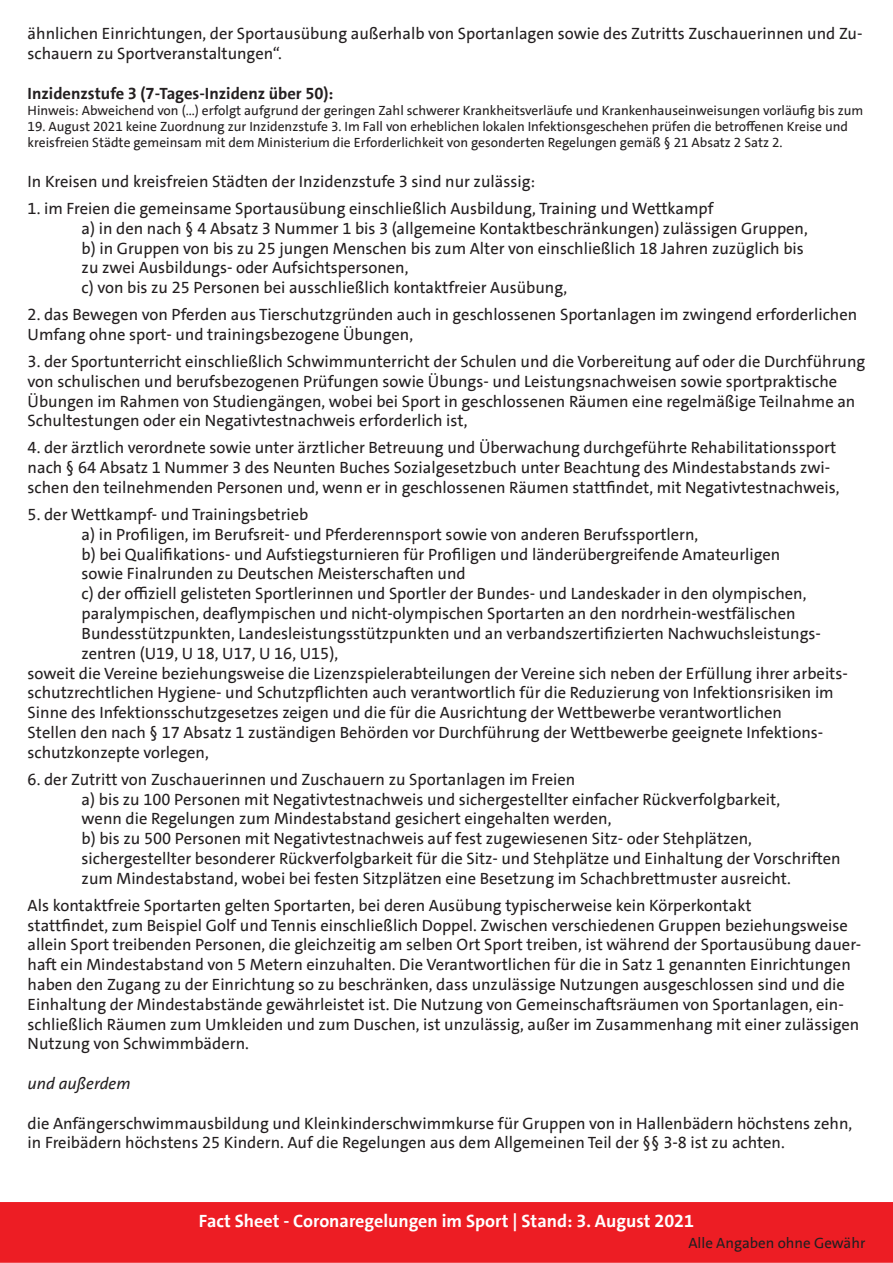
<style>
.page{position:relative;width:893px;height:1263px;background:#fff}
.page>*{position:absolute;margin:0;border:0;box-sizing:border-box;transform-origin:0 0}
.t1{font:700 18px "SPD The Sans";color:#fff}
.t2{font:16.5px/19.8px "SPD The Sans";color:#231f20}
.t3{font:700 16.5px "SPD The Sans";color:#231f20}
.t4{font:italic 16.5px "SPD The Sans";color:#231f20}
.t5{font:15px "SPD The Sans";color:#231f20}
.t6{font:13.5px/16.2px "SPD The Sans";color:#231f20}
</style>
<div class="page">
<div style="left:0;top:1202px;width:893px;height:61px;background:#ed1d24"></div>
<p class="t2" style="left:28px;top:24px;width:836px">ähnlichen Einrichtungen, der Sportausübung außerhalb von Sportanlagen sowie des Zutritts Zuschauerinnen und Zu&shy;schauern zu Sportveranstaltungen“.</p>
<p class="t3" style="left:28px;top:83px;width:307px">Inzidenzstufe 3 (7-Tages-Inzidenz über 50):</p>
<p class="t6" style="left:28px;top:102px;width:837px">Hinweis: Abweichend von (...) erfolgt aufgrund der geringen Zahl schwerer Krankheitsverläufe und Krankenhauseinweisungen vorläufig bis zum</p>
<p class="t6" style="left:28px;top:119px;width:822px">19. August 2021 keine Zuordnung zur Inzidenzstufe 3. Im Fall von erheblichen lokalen Infektionsgeschehen prüfen die betroffenen Kreise und kreisfreien Städte gemeinsam mit dem Ministerium die Erforderlichkeit von gesonderten Regelungen gemäß § 21 Absatz 2 Satz 2.</p>
<p class="t2" style="left:28px;top:172px;width:509px">In Kreisen und kreisfreien Städten der Inzidenzstufe 3 sind nur zulässig:</p>
<p class="t2" style="left:28px;top:199px;width:687px">1. im Freien die gemeinsame Sportausübung einschließlich Ausbildung, Training und Wettkampf</p>
<p class="t2" style="left:82px;top:218px;width:728px">a) in den nach § 4 Absatz 3 Nummer 1 bis 3 (allgemeine Kontaktbeschränkungen) zulässigen Gruppen,</p>
<p class="t2" style="left:82px;top:238px;width:724px">b) in Gruppen von bis zu 25 jungen Menschen bis zum Alter von einschließlich 18 Jahren zuzüglich bis zu zwei Ausbildungs- oder Aufsichtspersonen,</p>
<p class="t2" style="left:82px;top:278px;width:487px">c) von bis zu 25 Personen bei ausschließlich kontaktfreier Ausübung,</p>
<p class="t2" style="left:28px;top:305px;width:831px">2. das Bewegen von Pferden aus Tierschutzgründen auch in geschlossenen Sportanlagen im zwingend erforderlichen<br>Umfang ohne sport- und trainingsbezogene Übungen,</p>
<p class="t2" style="left:28px;top:352px;width:839px">3. der Sportunterricht einschließlich Schwimmunterricht der Schulen und die Vorbereitung auf oder die Durchführung von schulischen und berufsbezogenen Prüfungen sowie Übungs- und Leistungsnachweisen sowie sportpraktische Übungen im Rahmen von Studiengängen, wobei bei Sport in geschlossenen Räumen eine regelmäßige Teilnahme an Schultestungen oder ein Negativtestnachweis erforderlich ist,</p>
<p class="t2" style="left:28px;top:438px;width:813px">4. der ärztlich verordnete sowie unter ärztlicher Betreuung und Überwachung durchgeführte Rehabilitationssport nach § 64 Absatz 1 Nummer 3 des Neunten Buches Sozialgesetzbuch unter Beachtung des Mindestabstands zwi&shy;schen den teilnehmenden Personen und, wenn er in geschlossenen Räumen stattfindet, mit Negativtestnachweis,</p>
<p class="t2" style="left:28px;top:505px;width:282px">5. der Wettkampf- und Trainingsbetrieb</p>
<p class="t2" style="left:82px;top:524px;width:618px">a) in Profiligen, im Berufsreit- und Pferderennsport sowie von anderen Berufssportlern,</p>
<p class="t2" style="left:82px;top:544px;width:700px">b) bei Qualifikations- und Aufstiegsturnieren für Profiligen und länderübergreifende Amateurligen sowie Finalrunden zu Deutschen Meisterschaften und</p>
<p class="t2" style="left:82px;top:584px;width:741px">c) der offiziell gelisteten Sportlerinnen und Sportler der Bundes- und Landeskader in den olympischen, paralympischen, deaflympischen und nicht-olympischen Sportarten an den nordrhein-westfälischen Bundesstützpunkten, Landesleistungsstützpunkten und an verbandszertifizierten Nachwuchsleistungs&shy;zentren (U19, U 18, U17, U 16, U15),</p>
<p class="t2" style="left:28px;top:663px;width:822px">soweit die Vereine beziehungsweise die Lizenzspielerabteilungen der Vereine sich neben der Erfüllung ihrer arbeits&shy;schutzrechtlichen Hygiene- und Schutzpflichten auch verantwortlich für die Reduzierung von Infektionsrisiken im Sinne des Infektionsschutzgesetzes zeigen und die für die Ausrichtung der Wettbewerbe verantwortlichen<br>Stellen den nach § 17 Absatz 1 zuständigen Behörden vor Durchführung der Wettbewerbe geeignete Infektions&shy;schutzkonzepte vorlegen,</p>
<p class="t2" style="left:28px;top:769px;width:549px">6. der Zutritt von Zuschauerinnen und Zuschauern zu Sportanlagen im Freien</p>
<p class="t2" style="left:82px;top:789px;width:700px">a) bis zu 100 Personen mit Negativtestnachweis und sichergestellter einfacher Rückverfolgbarkeit, wenn die Regelungen zum Mindestabstand gesichert eingehalten werden,</p>
<p class="t2" style="left:82px;top:829px;width:761px">b) bis zu 500 Personen mit Negativtestnachweis auf fest zugewiesenen Sitz- oder Stehplätzen, sichergestellter besonderer Rückverfolgbarkeit für die Sitz- und Stehplätze und Einhaltung der Vorschriften zum Mindestabstand, wobei bei festen Sitzplätzen eine Besetzung im Schachbrettmuster ausreicht.</p>
<p class="t2" style="left:28px;top:895px;width:725px">Als kontaktfreie Sportarten gelten Sportarten, bei deren Ausübung typischerweise kein Körperkontakt</p>
<p class="t2" style="left:28px;top:915px;width:835px">stattfindet, zum Beispiel Golf und Tennis einschließlich Doppel. Zwischen verschiedenen Gruppen beziehungsweise allein Sport treibenden Personen, die gleichzeitig am selben Ort Sport treiben, ist während der Sportausübung dauer&shy;haft ein Mindestabstand von 5 Metern einzuhalten. Die Verantwortlichen für die in Satz 1 genannten Einrichtungen haben den Zugang zu der Einrichtung so zu beschränken, dass unzulässige Nutzungen ausgeschlossen sind und die Einhaltung der Mindestabstände gewährleistet ist. Die Nutzung von Gemeinschaftsräumen von Sportanlagen, ein&shy;schließlich Räumen zum Umkleiden und zum Duschen, ist unzulässig, außer im Zusammenhang mit einer zulässigen Nutzung von Schwimmbädern.</p>
<p class="t4" style="left:28px;top:1073px;width:104px">und außerdem</p>
<p class="t2" style="left:28px;top:1113px;width:826px">die Anfängerschwimmausbildung und Kleinkinderschwimmkurse für Gruppen von in Hallenbädern höchstens zehn, in Freibädern höchstens 25 Kindern. Auf die Regelungen aus dem Allgemeinen Teil der §§ 3-8 ist zu achten.</p>
<p class="t1" style="left:199px;top:1209px;width:497px">Fact Sheet - Coronaregelungen im Sport | Stand: 3. August 2021</p>
<p class="t5" style="left:688px;top:1233px;width:178px">Alle Angaben ohne Gewähr</p>
</div>
